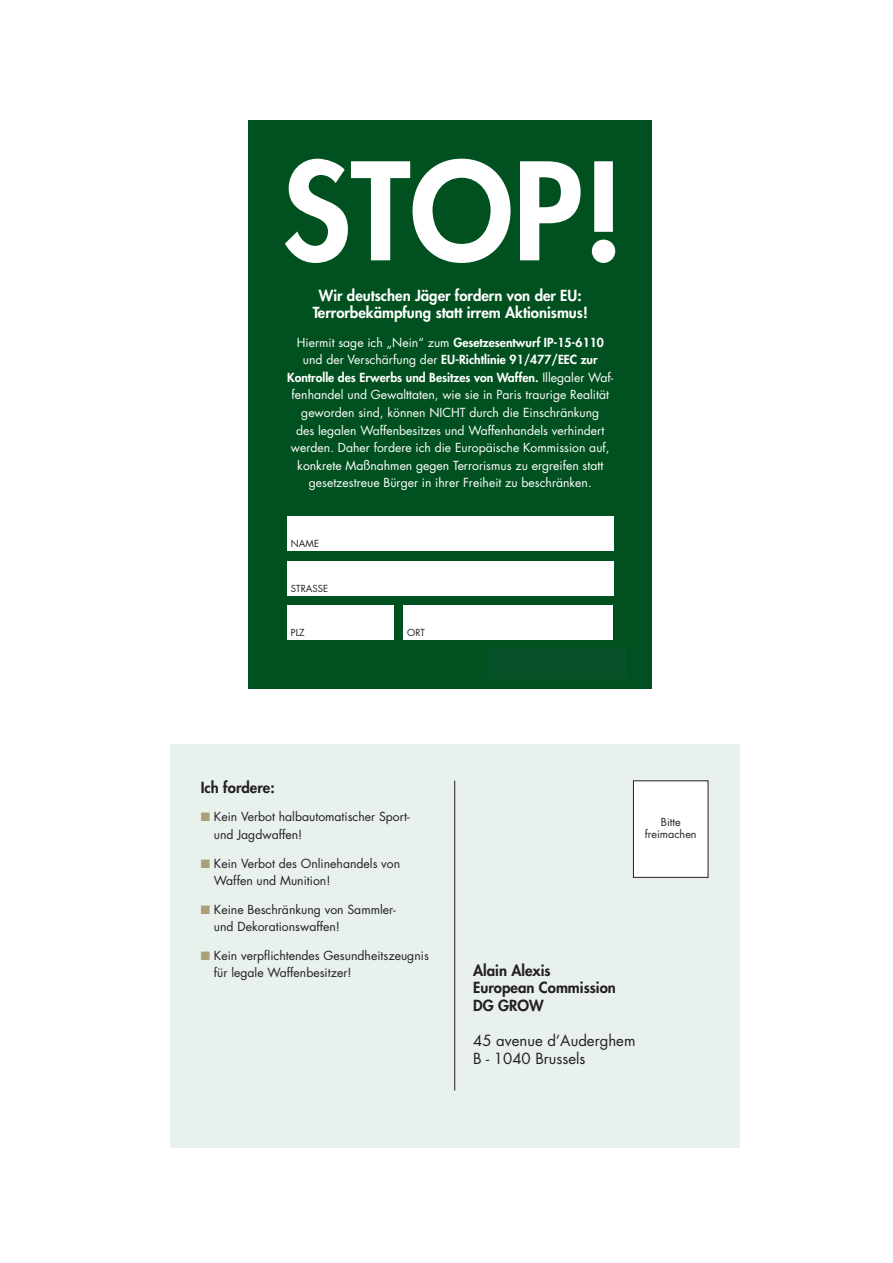
<style>
.page{position:relative;width:893px;height:1263px;background:#fff}
.page>*{position:absolute;margin:0;border:0;box-sizing:border-box;transform-origin:0 0}
.t1{font:800 131.4px "Futura Std";color:#fff}
.t2{font:800 15px/17.7px "Futura Std";color:#231f20}
.t3{font:15px/17.7px "Futura Std";color:#231f20}
.t4{font:800 14.85px/17.5px "Futura Std";color:#fff;text-align:center}
.t5{font:12.15px/17.5px "Futura Std";color:#fff;text-align:center}
.t6{font:12.15px/17.7px "Futura Std";color:#231f20}
.t7{font:10.8px/12.1px "Futura Std";color:#231f20;text-align:center}
.t8{font:9.45px "Futura Std";color:#231f20}
.s1{font-weight:800}
.s2{color:#aa9f76}
</style>
<div class="page">
<div style="left:249px;top:121px;width:403px;height:568px;background:#00511f"></div>
<div style="left:287px;top:517px;width:326px;height:34px;background:#fff"></div>
<div style="left:287px;top:562px;width:326px;height:34px;background:#fff"></div>
<div style="left:287px;top:606px;width:106px;height:34px;background:#fff"></div>
<div style="left:403px;top:606px;width:210px;height:34px;background:#fff"></div>
<div style="left:170px;top:744px;width:569px;height:404px;background:#e8f1ec"></div>
<hr style="left:454px;top:781px;width:1px;height:309px;background:#231f20">
<div style="left:633px;top:781px;width:75px;height:96px;background:#fff"></div>
<div style="left:488px;top:648px;width:139px;height:31px;background:#085229"></div>
<h1 class="t1" style="left:282px;top:129px;width:345px">STOP!</h1>
<p class="t4" style="left:313px;top:286px;width:277px">Wir deutschen Jäger fordern von der EU:<br>Terrorbekämpfung statt irrem Aktionismus!</p>
<p class="t5" style="left:287px;top:333px;width:328px">Hiermit sage ich „Nein“ zum <span class="s1">Gesetzesentwurf IP-15-6110 </span>und der Verschärfung der <span class="s1">EU-Richtlinie 91/477/EEC zur Kontrolle des Erwerbs und Besitzes von Waffen.</span> Illegaler Waf&shy;fenhandel und Gewalttaten, wie sie in Paris traurige Realität geworden sind, können NICHT durch die Einschränkung<br>des legalen Waffenbesitzes und Waffenhandels verhindert werden. Daher fordere ich die Europäische Kommission auf, konkrete Maßnahmen gegen Terrorismus zu ergreifen statt gesetzestreue Bürger in ihrer Freiheit zu beschränken.</p>
<p class="t8" style="left:291px;top:537px;width:30px">NAME</p>
<p class="t8" style="left:291px;top:582px;width:39px">STRASSE</p>
<p class="t8" style="left:291px;top:626px;width:15px">PLZ</p>
<p class="t8" style="left:407px;top:626px;width:19px">ORT</p>
<p class="t2" style="left:201px;top:778px;width:75px">Ich fordere:</p>
<p class="t6" style="left:214px;top:808px;width:197px;text-indent:-13px"><span class="s2">■</span> Kein Verbot halbautomatischer Sport&shy;und Jagdwaffen!</p>
<p class="t6" style="left:214px;top:854px;width:188px;text-indent:-13px"><span class="s2">■</span> Kein Verbot des Onlinehandels von<br>Waffen und Munition!</p>
<p class="t6" style="left:214px;top:900px;width:183px;text-indent:-13px"><span class="s2">■</span> Keine Beschränkung von Sammler&shy;und Dekorationswaffen!</p>
<p class="t6" style="left:214px;top:947px;width:216px;text-indent:-13px"><span class="s2">■</span> Kein verpflichtendes Gesundheitszeugnis für legale Waffenbesitzer!</p>
<p class="t7" style="left:645px;top:816px;width:53px">Bitte freimachen</p>
<p class="t2" style="left:473px;top:961px;width:144px">Alain Alexis<br>European Commission<br>DG GROW</p>
<p class="t3" style="left:473px;top:1032px;width:164px">45 avenue d‘Auderghem<br>B - 1040 Brussels</p>
</div>
